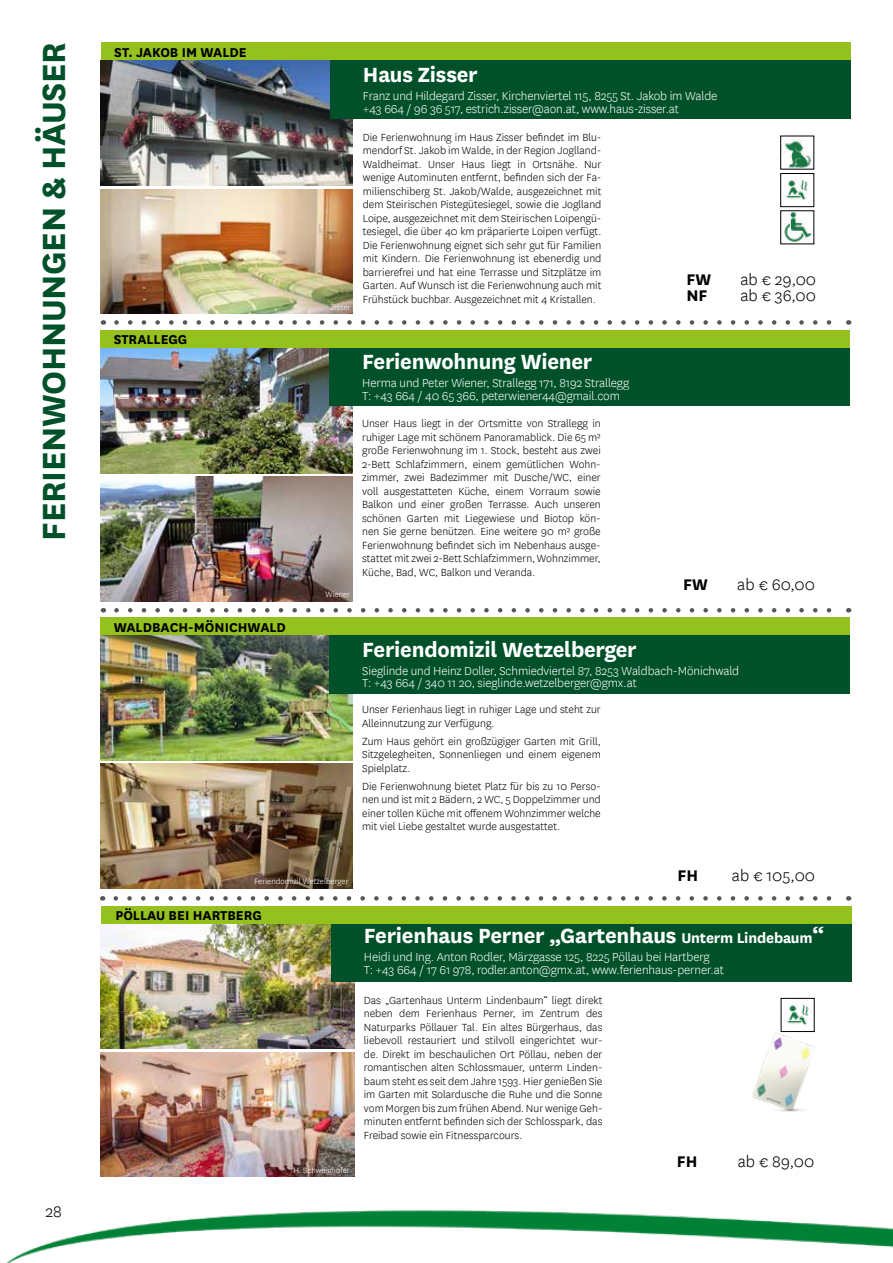
<style>
.page{position:relative;width:893px;height:1263px;background:#fff}
.page>*{position:absolute;margin:0;border:0;box-sizing:border-box;transform-origin:0 0}
.t1{font:700 37.5px "National";letter-spacing:-.01em;color:#00512a}
.t2{font:700 24px "National";letter-spacing:-.01em;color:#fff}
.t3{font:300 18px "National";color:#000}
.t4{font:700 18px "National";color:#000}
.t5{font:700 15px "National";color:#000}
.t6{font:300 13.5px/12.8px "National";letter-spacing:-.01em;color:#fff}
.t7{font:300 12px/13.5px "National";color:#000;text-align:justify}
.t8{font:300 9px "National";color:#fff}
.s1{font-size:16.5px}
</style>
<div class="page">
<img style="left:6px;top:1210px;width:887px;height:53px">
<svg style="left:116px;top:320px;width:716px;height:5px"></svg>
<svg style="left:116px;top:896px;width:716px;height:5px"></svg>
<svg style="left:116px;top:608px;width:716px;height:4px"></svg>
<img style="left:100px;top:635px;width:252px;height:126px">
<div style="left:329px;top:635px;width:521px;height:58px;background:#00512a"></div>
<img style="left:100px;top:764px;width:252px;height:125px">
<div style="left:100px;top:617px;width:750px;height:18px;background:#95c11f"></div>
<img style="left:100px;top:348px;width:252px;height:125px">
<div style="left:329px;top:348px;width:521px;height:58px;background:#00512a"></div>
<img style="left:100px;top:476px;width:252px;height:125px">
<div style="left:100px;top:330px;width:750px;height:18px;background:#95c11f"></div>
<img style="left:101px;top:923px;width:253px;height:126px">
<div style="left:331px;top:923px;width:520px;height:59px;background:#00512a"></div>
<img style="left:101px;top:1052px;width:253px;height:125px">
<div style="left:101px;top:905px;width:750px;height:18px;background:#95c11f"></div>
<img style="left:784px;top:1000px;width:25px;height:25px">
<div style="left:781px;top:998px;width:33px;height:34px;border:1px solid #000"></div>
<img style="left:101px;top:60px;width:252px;height:126px">
<div style="left:330px;top:61px;width:520px;height:58px;background:#00512a"></div>
<img style="left:101px;top:189px;width:252px;height:125px">
<div style="left:101px;top:43px;width:749px;height:17px;background:#95c11f"></div>
<img style="left:782px;top:212px;width:30px;height:30px">
<img style="left:783px;top:175px;width:25px;height:25px">
<div style="left:780px;top:173px;width:34px;height:34px;border:1px solid #000"></div>
<img style="left:783px;top:138px;width:29px;height:29px">
<img style="left:752px;top:1028px;width:63px;height:84px">
<h1 class="t1" style="left:27px;top:541px;width:500px;rotate:-90deg">FERIENWOHNUNGEN &amp; HÄUSER</h1>
<h3 class="t3" style="left:45px;top:1200px;width:18px">28</h3>
<p class="t5" style="left:114px;top:42px;width:134px">ST. JAKOB IM WALDE</p>
<p class="t5" style="left:114px;top:329px;width:75px">STRALLEGG</p>
<p class="t5" style="left:114px;top:616px;width:174px">WALDBACH-MÖNICHWALD</p>
<p class="t8" style="left:330px;top:301px;width:22px">Zisser</p>
<h2 class="t2" style="left:363px;top:58px;width:116px">Haus Zisser</h2>
<p class="t6" style="left:363px;top:89px;width:356px">Franz und Hildegard Zisser, Kirchenviertel 115, 8255 St. Jakob im Walde +43 664 / 96 36 517, estrich.zisser@aon.at, www.haus-zisser.at</p>
<p class="t7" style="left:363px;top:130px;width:240px">Die Ferienwohnung im Haus Zisser befindet im Blu&shy;mendorf St. Jakob im Walde, in der Region Joglland-Waldheimat. Unser Haus liegt in Ortsnähe. Nur wenige Autominuten entfernt, befinden sich der Fa&shy;milienschiberg St. Jakob/Walde, ausgezeichnet mit dem Steirischen Pistegütesiegel, sowie die Joglland Loipe, ausgezeichnet mit dem Steirischen Loipengü&shy;tesiegel, die über 40 km präparierte Loipen verfügt.<br>Die Ferienwohnung eignet sich sehr gut für Familien mit Kindern. Die Ferienwohnung ist ebenerdig und barrierefrei und hat eine Terrasse und Sitzplätze im Garten. Auf Wunsch ist die Ferienwohnung auch mit Frühstück buchbar. Ausgezeichnet mit 4 Kristallen.</p>
<h3 class="t4" style="left:686px;top:267px;width:26px">FW</h3>
<h3 class="t3" style="left:740px;top:268px;width:77px">ab € 29,00</h3>
<h3 class="t4" style="left:686px;top:283px;width:23px">NF</h3>
<h3 class="t3" style="left:740px;top:285px;width:77px">ab € 36,00</h3>
<p class="t8" style="left:305px;top:588px;width:46px">K. Elmle tner</p>
<p class="t8" style="left:326px;top:588px;width:26px">Wiener</p>
<h2 class="t2" style="left:362px;top:345px;width:232px">Ferienwohnung Wiener</h2>
<p class="t6" style="left:362px;top:376px;width:268px">Herma und Peter Wiener, Strallegg 171, 8192 Strallegg<br>T: +43 664 / 40 65 366, peterwiener44@gmail.com</p>
<p class="t7" style="left:362px;top:417px;width:240px">Unser Haus liegt in der Ortsmitte von Strallegg in ruhiger Lage mit schönem Panoramablick. Die 65 m² große Ferienwohnung im 1. Stock, besteht aus zwei 2-Bett Schlafzimmern, einem gemütlichen Wohn&shy;zimmer, zwei Badezimmer mit Dusche/WC, einer voll ausgestatteten Küche, einem Vorraum sowie Balkon und einer großen Terrasse. Auch unseren schönen Garten mit Liegewiese und Biotop kön&shy;nen Sie gerne benützen. Eine weitere 90 m² große Ferienwohnung befindet sich im Nebenhaus ausge&shy;stattet mit zwei 2-Bett Schlafzimmern, Wohnzimmer, Küche, Bad, WC, Balkon und Veranda.</p>
<h3 class="t4" style="left:683px;top:571px;width:26px">FW</h3>
<h3 class="t3" style="left:737px;top:573px;width:79px">ab € 60,00</h3>
<h2 class="t2" style="left:362px;top:632px;width:276px">Feriendomizil Wetzelberger</h2>
<p class="t6" style="left:362px;top:664px;width:378px">Sieglinde und Heinz Doller, Schmiedviertel 87, 8253 Waldbach-Mönichwald<br>T: +43 664 / 340 11 20, sieglinde.wetzelberger@gmx.at</p>
<p class="t7" style="left:362px;top:702px;width:240px">Unser Ferienhaus liegt in ruhiger Lage und steht zur<br>Alleinnutzung zur Verfügung.</p>
<p class="t7" style="left:362px;top:734px;width:240px">Zum Haus gehört ein großzügiger Garten mit Grill, Sitzgelegheiten, Sonnenliegen und einem eigenem Spielplatz.</p>
<p class="t7" style="left:362px;top:779px;width:240px">Die Ferienwohnung bietet Platz für bis zu 10 Perso&shy;nen und ist mit 2 Bädern, 2 WC, 5 Doppelzimmer und einer tollen Küche mit offenem Wohnzimmer welche mit viel Liebe gestaltet wurde ausgestattet.</p>
<p class="t8" style="left:254px;top:876px;width:96px">Feriendomizil Wetzelberger</p>
<p class="t5" style="left:115px;top:905px;width:148px">PÖLLAU BEI HARTBERG</p>
<p class="t8" style="left:293px;top:1164px;width:58px">H. Schweighofer</p>
<h3 class="t4" style="left:678px;top:862px;width:22px">FH</h3>
<h3 class="t3" style="left:732px;top:864px;width:85px">ab € 105,00</h3>
<h2 class="t2" style="left:364px;top:919px;width:462px">Ferienhaus Perner „Gartenhaus <span class="s1">Unterm Lindebaum</span>“</h2>
<p class="t6" style="left:364px;top:950px;width:361px">Heidi und Ing. Anton Rodler, Märzgasse 125, 8225 Pöllau bei Hartberg<br>T: +43 664 / 17 61 978, rodler.anton@gmx.at, www.ferienhaus-perner.at</p>
<p class="t7" style="left:364px;top:993px;width:240px">Das „Gartenhaus Unterm Lindenbaum“ liegt direkt neben dem Ferienhaus Perner, im Zentrum des Naturparks Pöllauer Tal. Ein altes Bürgerhaus, das liebevoll restauriert und stilvoll eingerichtet wur&shy;de. Direkt im beschaulichen Ort Pöllau, neben der romantischen alten Schlossmauer, unterm Linden&shy;baum steht es seit dem Jahre 1593. Hier genießen Sie im Garten mit Solardusche die Ruhe und die Sonne vom Morgen bis zum frühen Abend. Nur wenige Geh&shy;minuten entfernt befinden sich der Schlosspark, das Freibad sowie ein Fitnessparcours.</p>
<h3 class="t4" style="left:677px;top:1149px;width:22px">FH</h3>
<h3 class="t3" style="left:738px;top:1150px;width:78px">ab € 89,00</h3>
</div>
